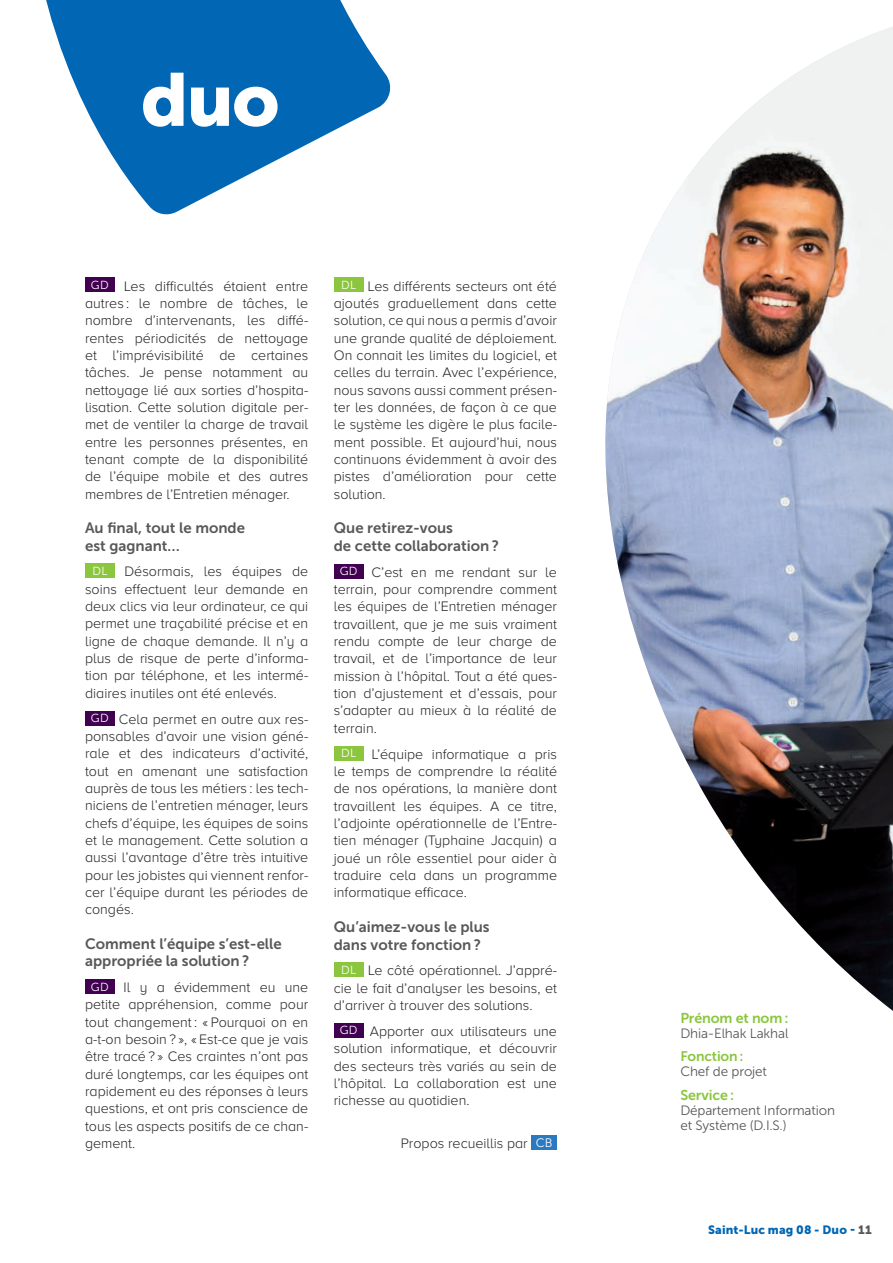
<style>
.page{position:relative;width:893px;height:1263px;background:#fff}
.page>*{position:absolute;margin:0;border:0;box-sizing:border-box;transform-origin:0 0}
.t1{font:74.4px "Museo Sans 900";color:#fff}
.t2{font:15px/17.4px "Museo Sans 700";color:#57585a}
.t3{font:300 14.25px/17.4px "Proxima Nova A";color:#231f20;text-align:justify}
.t4{font:14.25px "Museo Sans 700";letter-spacing:-.01em;color:#8bc63e}
.t5{font:13.8px "Museo Sans 700";letter-spacing:-.01em;color:#8bc63e}
.t6{font:13.5px/15px "Museo Sans 300";letter-spacing:-.01em;color:#57585a}
.t7{font:12px "Museo Sans 900";letter-spacing:.01em;color:#0166b3}
.s1{font-family:"Museo Sans 300";font-weight:400;font-size:11.7px;color:#fff}
.s2{font-family:"Museo Sans 300";font-weight:400;font-size:12.3px;color:#fff}
.s3{color:#57585a}
</style>
<div class="page">
<div style="left:334px;top:278px;width:30px;height:14px;background:#8bc63e"></div>
<div style="left:334px;top:564px;width:30px;height:14px;background:#410050"></div>
<div style="left:334px;top:746px;width:30px;height:14px;background:#8bc63e"></div>
<div style="left:334px;top:963px;width:30px;height:14px;background:#8bc63e"></div>
<div style="left:334px;top:1023px;width:30px;height:14px;background:#410050"></div>
<div style="left:531px;top:1135px;width:26px;height:15px;background:#2b79be"></div>
<div style="left:85px;top:278px;width:30px;height:14px;background:#410050"></div>
<div style="left:85px;top:564px;width:30px;height:14px;background:#8bc63e"></div>
<div style="left:85px;top:711px;width:30px;height:14px;background:#410050"></div>
<div style="left:85px;top:979px;width:30px;height:15px;background:#410050"></div>
<svg style="left:46px;top:0;width:345px;height:215px;fill:#0166b3"></svg>
<img style="left:605px;top:27px;width:288px;height:984px">
<h1 class="t1" style="left:141px;top:58px;width:140px">duo</h1>
<p class="t3" style="left:85px;top:277px;width:225px;text-indent:6px"><span class="s1">GD</span> Les difficultés étaient entre autres : le nombre de tâches, le nombre d’intervenants, les diffé&shy;rentes périodicités de nettoyage et l’imprévisibilité de certaines tâches. Je pense notamment au nettoyage lié aux sorties d’hospita&shy;lisation. Cette solution digitale per&shy;met de ventiler la charge de travail entre les personnes présentes, en tenant compte de la disponibilité de l’équipe mobile et des autres membres de l’Entretien ménager.</p>
<p class="t2" style="left:85px;top:519px;width:162px">Au final, tout le monde est gagnant…</p>
<p class="t3" style="left:85px;top:563px;width:225px;text-indent:7px"><span class="s1">DL</span> Désormais, les équipes de soins effectuent leur demande en deux clics via leur ordinateur, ce qui permet une traçabilité précise et en ligne de chaque demande. Il n’y a plus de risque de perte d’informa&shy;tion par téléphone, et les intermé&shy;diaires inutiles ont été enlevés.</p>
<p class="t3" style="left:85px;top:710px;width:225px;text-indent:6px"><span class="s1">GD</span> Cela permet en outre aux res&shy;ponsables d’avoir une vision géné&shy;rale et des indicateurs d’activité, tout en amenant une satisfaction auprès de tous les métiers : les tech&shy;niciens de l’entretien ménager, leurs chefs d’équipe, les équipes de soins et le management. Cette solution a aussi l’avantage d’être très intuitive pour les jobistes qui viennent renfor&shy;cer l’équipe durant les périodes de congés.</p>
<p class="t2" style="left:85px;top:935px;width:198px">Comment l’équipe s’est-elle appropriée la solution ?</p>
<p class="t3" style="left:85px;top:978px;width:225px;text-indent:6px"><span class="s1">GD</span> Il y a évidemment eu une petite appréhension, comme pour tout changement : « Pourquoi on en a-t-on besoin ? », « Est-ce que je vais être tracé ? » Ces craintes n’ont pas duré longtemps, car les équipes ont rapidement eu des réponses à leurs questions, et ont pris conscience de tous les aspects positifs de ce chan&shy;gement.</p>
<p class="t3" style="left:334px;top:277px;width:225px;text-indent:7px"><span class="s1">DL</span> Les différents secteurs ont été ajoutés graduellement dans cette solution, ce qui nous a permis d’avoir une grande qualité de déploiement.<br>On connait les limites du logiciel, et celles du terrain. Avec l’expérience, nous savons aussi comment présen&shy;ter les données, de façon à ce que le système les digère le plus facile&shy;ment possible. Et aujourd’hui, nous continuons évidemment à avoir des pistes d’amélioration pour cette solution.</p>
<p class="t2" style="left:334px;top:519px;width:167px">Que retirez-vous<br>de cette collaboration ?</p>
<p class="t3" style="left:334px;top:563px;width:225px;text-indent:6px"><span class="s1">GD</span> C’est en me rendant sur le terrain, pour comprendre comment les équipes de l’Entretien ménager travaillent, que je me suis vraiment rendu compte de leur charge de travail, et de l’importance de leur mission à l’hôpital. Tout a été ques&shy;tion d’ajustement et d’essais, pour s’adapter au mieux à la réalité de terrain.</p>
<p class="t3" style="left:334px;top:745px;width:225px;text-indent:7px"><span class="s1">DL</span> L’équipe informatique a pris le temps de comprendre la réalité de nos opérations, la manière dont travaillent les équipes. A ce titre, l’adjointe opérationnelle de l’Entre&shy;tien ménager (Typhaine Jacquin) a joué un rôle essentiel pour aider à traduire cela dans un programme informatique efficace.</p>
<p class="t2" style="left:334px;top:918px;width:157px">Qu’aimez-vous le plus dans votre fonction ?</p>
<p class="t3" style="left:334px;top:962px;width:225px;text-indent:7px"><span class="s1">DL</span> Le côté opérationnel. J’appré&shy;cie le fait d’analyser les besoins, et d’arriver à trouver des solutions.</p>
<p class="t3" style="left:334px;top:1022px;width:225px;text-indent:6px"><span class="s1">GD</span> Apporter aux utilisateurs une solution informatique, et découvrir des secteurs très variés au sein de l’hôpital. La collaboration est une richesse au quotidien.</p>
<p class="t3" style="left:401px;top:1134px;width:153px">Propos recueillis par <span class="s2">CB</span></p>
<p class="t4" style="left:680px;top:1010px;width:110px">Prénom et nom :</p>
<p class="t6" style="left:680px;top:1026px;width:109px">Dhia-Elhak Lakhal</p>
<p class="t5" style="left:680px;top:1049px;width:65px">Fonction :</p>
<p class="t6" style="left:680px;top:1064px;width:88px">Chef de projet</p>
<p class="t4" style="left:680px;top:1087px;width:55px">Service :</p>
<p class="t6" style="left:680px;top:1103px;width:156px">Département Information et Système (D.I.S.)</p>
<p class="t7" style="left:708px;top:1223px;width:165px">Saint-Luc mag 08 - Duo - <span class="s3">11</span></p>
</div>
